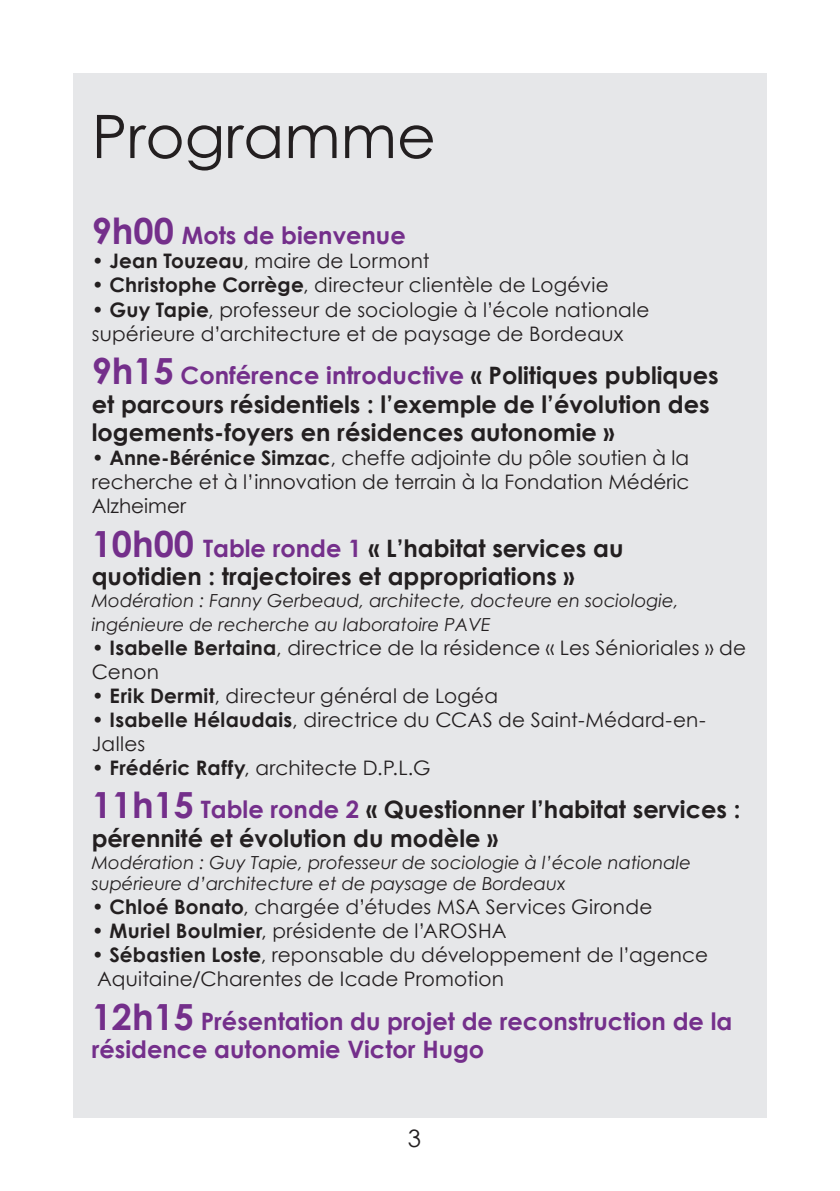
<style>
.page{position:relative;width:840px;height:1191px;background:#fff}
.page>*{position:absolute;margin:0;border:0;box-sizing:border-box;transform-origin:0 0}
.t1{font:60px "Century Gothic";color:#231f20}
.t2{font:700 24px/28.8px "Century Gothic";color:#231f20}
.t3{font:700 24px/28.8px "Century Gothic";color:#742f8b}
.t4{font:24px "Century Gothic";color:#231f20}
.t5{font:20px/24px "Century Gothic";letter-spacing:.01em;color:#231f20}
.t6{font:italic 18px/24px "Century Gothic";color:#231f20}
.s1{font-size:36px}
.s2{font-weight:700}
.s3{font-size:36px;color:#742f8b}
.s4{color:#742f8b}
</style>
<div class="page">
<div style="left:73px;top:73px;width:693px;height:1045px;background:#e6e7e9"></div>
<h1 class="t1" style="left:92px;top:94px;width:345px">Programme</h1>
<p class="t3" style="left:92px;top:220px;width:315px"><span class="s1">9h00</span> Mots de bienvenue</p>
<p class="t5" style="left:92px;top:249px;width:339px">• <span class="s2">Jean Touzeau</span>, maire de Lormont</p>
<p class="t5" style="left:92px;top:273px;width:518px">• <span class="s2">Christophe Corrège</span>, directeur clientèle de Logévie</p>
<p class="t5" style="left:92px;top:297px;width:559px">• <span class="s2">Guy Tapie</span>, professeur de sociologie à l’école nationale supérieure d’architecture et de paysage de Bordeaux</p>
<p class="t2" style="left:92px;top:359px;width:628px"><span class="s3">9h15</span> <span class="s4">Conférence introductive</span> « Politiques publiques et parcours résidentiels : l’exemple de l’évolution des logements-foyers en résidences autonomie »</p>
<p class="t5" style="left:92px;top:446px;width:599px;text-align:justify">• <span class="s2">Anne-Bérénice Simzac</span>, cheffe adjointe du pôle soutien à la recherche et à l’innovation de terrain à la Fondation Médéric Alzheimer</p>
<p class="t2" style="left:92px;top:532px;width:533px"><span class="s3">10h00</span> <span class="s4">Table ronde 1</span> « L’habitat services au quotidien : trajectoires et appropriations »</p>
<p class="t6" style="left:92px;top:588px;width:588px">Modération : Fanny Gerbeaud, architecte, docteure en sociologie, ingénieure de recherche au laboratoire PAVE</p>
<p class="t5" style="left:92px;top:635px;width:655px">• <span class="s2">Isabelle Bertaina</span>, directrice de la résidence « Les Sénioriales » de<br>Cenon</p>
<p class="t5" style="left:92px;top:683px;width:407px">• <span class="s2">Erik Dermit</span>, directeur général de Logéa</p>
<p class="t5" style="left:92px;top:707px;width:615px">• <span class="s2">Isabelle Hélaudais</span>, directrice du CCAS de Saint-Médard-en-<br>Jalles</p>
<p class="t5" style="left:92px;top:755px;width:340px">• <span class="s2">Frédéric Raffy</span>, architecte D.P.L.G</p>
<p class="t2" style="left:92px;top:794px;width:650px"><span class="s3">11h15</span> <span class="s4">Table ronde 2</span> « Questionner l’habitat services : pérennité et évolution du modèle »</p>
<p class="t6" style="left:92px;top:851px;width:600px;line-height:21.6px">Modération : Guy Tapie, professeur de sociologie à l’école nationale supérieure d’architecture et de paysage de Bordeaux</p>
<p class="t5" style="left:92px;top:894px;width:561px">• <span class="s2">Chloé Bonato</span>, chargée d’études MSA Services Gironde</p>
<p class="t5" style="left:92px;top:918px;width:416px">• <span class="s2">Muriel Boulmier</span>, présidente de l’AROSHA</p>
<p class="t5" style="left:92px;top:942px;width:617px">• <span class="s2">Sébastien Loste</span>, reponsable du développement de l’agence<br>Aquitaine/Charentes de Icade Promotion</p>
<p class="t3" style="left:92px;top:1005px;width:641px"><span class="s1">12h15</span> Présentation du projet de reconstruction de la résidence autonomie Victor H ugo</p>
<p class="t4" style="left:408px;top:1121px;width:15px">3</p>
</div>
